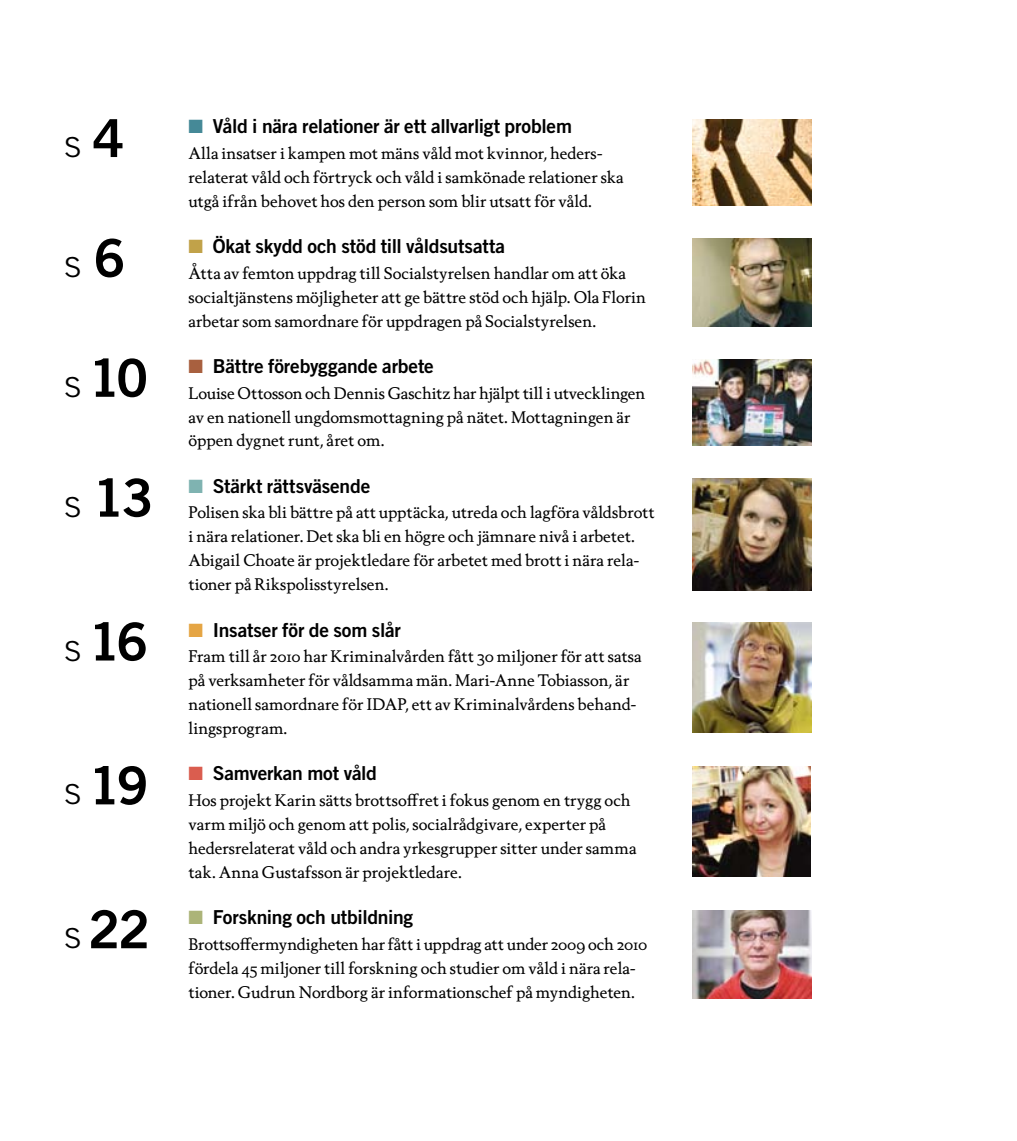
<style>
.page{position:relative;width:1017px;height:1141px;background:#fff}
.page>*{position:absolute;margin:0;border:0;box-sizing:border-box;transform-origin:0 0}
.t1{font:52.5px "Trade Gothic Bold Two";letter-spacing:-.065em;color:#000}
.t2{font:300 38.15px "Trade Gothic";color:#000}
.t3{font:19.25px "Trade Gothic Bold Two";letter-spacing:-.01em;color:#000}
.t4{font:16.1px/24px "Berling Nova Text Pro";color:#000}
.s1{font-family:"Trade Gothic Bold Two";font-weight:400;font-size:52.5px}
.s2{color:#458997}
.s3{color:#c1a249}
.s4{font-family:"Trade Gothic";font-weight:300;font-size:38.15px}
.s5{color:#a8603f}
.s6{color:#7fb3b1}
.s7{color:#e5a544}
.s8{color:#da5d4f}
.s9{color:#acb478}
</style>
<div class="page">
<img style="left:692px;top:238px;width:119px;height:88px">
<img style="left:692px;top:119px;width:119px;height:87px">
<img style="left:692px;top:360px;width:119px;height:85px">
<img style="left:692px;top:479px;width:119px;height:111px">
<img style="left:692px;top:623px;width:119px;height:110px">
<img style="left:692px;top:766px;width:118px;height:111px">
<img style="left:692px;top:910px;width:119px;height:89px">
<h2 class="t2" style="left:64px;top:121px;width:61px">s <span class="s1">4</span></h2>
<p class="t3" style="left:189px;top:114px;width:385px"><span class="s2">■</span> Våld i nära relationer är ett allvarligt problem</p>
<p class="t4" style="left:189px;top:141px;width:437px">Alla insatser i kampen mot mäns våld mot kvinnor, heders-- relaterat våld och förtryck och våld i samkönade relationer ska utgå ifrån behovet hos den person som blir utsatt för våld.</p>
<h2 class="t2" style="left:64px;top:241px;width:63px">s <span class="s1">6</span></h2>
<p class="t3" style="left:189px;top:234px;width:318px"><span class="s3">■</span> Ökat skydd och stöd till våldsutsatta</p>
<p class="t4" style="left:189px;top:260px;width:459px">Åtta av femton uppdrag till Socialstyrelsen handlar om att öka socialtjänstens möjligheter att ge bättre stöd och hjälp. Ola Florin arbetar som samordnare för uppdragen på Socialstyrelsen.</p>
<h1 class="t1" style="left:64px;top:345px;width:85px"><span class="s4">s</span> 10</h1>
<p class="t3" style="left:189px;top:354px;width:247px"><span class="s5">■</span> Bättre förebyggande arbete</p>
<p class="t4" style="left:189px;top:380px;width:458px">Louise Ottosson och Dennis Gaschitz har hjälpt till i utvecklingen av en nationell ungdomsmottagning på nätet. Mottagningen är öppen dygnet runt, året om.</p>
<h1 class="t1" style="left:64px;top:465px;width:91px"><span class="s4">s</span> 13</h1>
<p class="t3" style="left:189px;top:474px;width:183px"><span class="s6">■</span> Stärkt rättsväsende</p>
<p class="t4" style="left:189px;top:500px;width:468px">Polisen ska bli bättre på att upptäcka, utreda och lagföra våldsbrott i nära relationer. Det ska bli en högre och jämnare nivå i arbetet.<br>Abigail Choate är projektledare för arbetet med brott i nära rela&shy;tioner på Rikspolisstyrelsen.</p>
<h1 class="t1" style="left:64px;top:609px;width:85px"><span class="s4">s</span> 16</h1>
<p class="t3" style="left:189px;top:618px;width:214px"><span class="s7">■</span> Insatser för de som slår</p>
<p class="t4" style="left:189px;top:644px;width:455px">Fram till år 2010 har Kriminalvården fått 30 miljoner för att satsa på verksamheter för våldsamma män. Mari-Anne Tobiasson, är nationell samordnare för IDAP, ett av Kriminalvårdens behand&shy;lingsprogram.</p>
<h1 class="t1" style="left:64px;top:753px;width:86px"><span class="s4">s</span> 19</h1>
<p class="t3" style="left:188px;top:762px;width:190px"><span class="s8">■</span> Samverkan mot våld</p>
<p class="t4" style="left:189px;top:788px;width:449px">Hos projekt Karin sätts brottsoffret i fokus genom en trygg och varm miljö och genom att polis, socialrådgivare, experter på hedersrelaterat våld och andra yrkesgrupper sitter under samma tak. Anna Gustafsson är projektledare.</p>
<h1 class="t1" style="left:64px;top:897px;width:87px"><span class="s4">s</span> 22</h1>
<p class="t3" style="left:189px;top:905px;width:226px"><span class="s9">■</span> Forskning och utbildning</p>
<p class="t4" style="left:189px;top:932px;width:460px">Brottsoffermyndigheten har fått i uppdrag att under 2009 och 2010 fördela 45 miljoner till forskning och studier om våld i nära rela&shy;tioner. Gudrun Nordborg är informationschef på myndigheten.</p>
</div>
